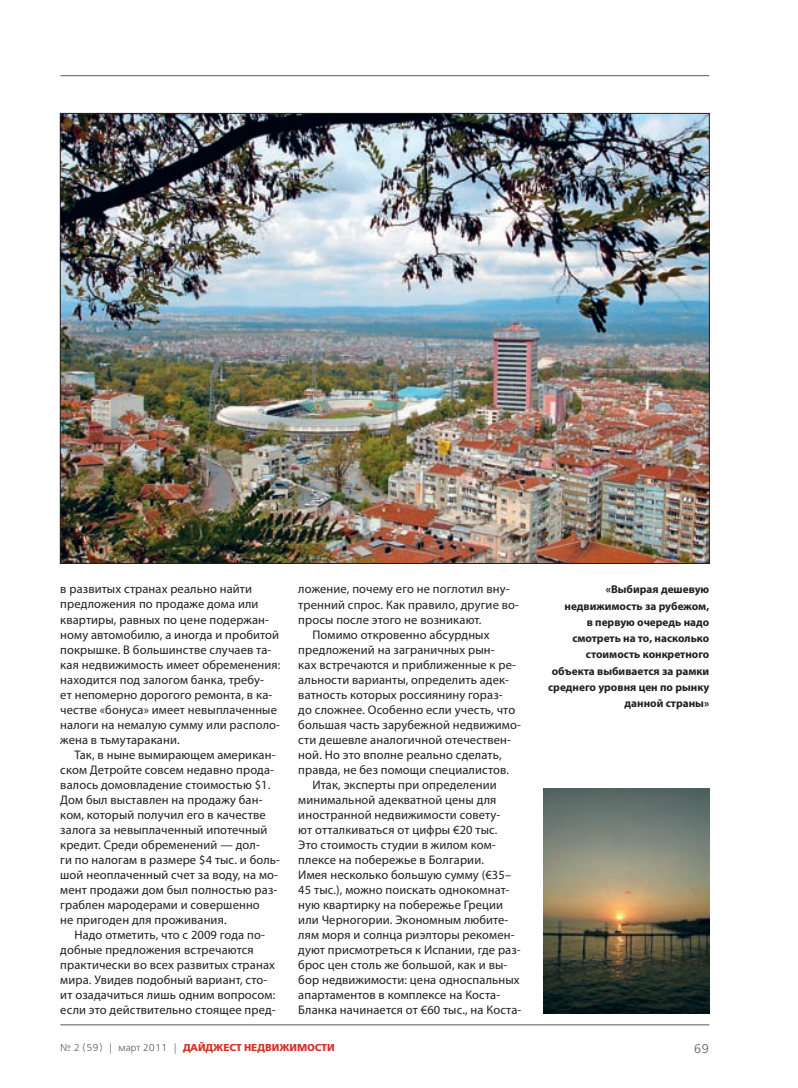
<style>
.page{position:relative;width:798px;height:1088px;background:#fff}
.page>*{position:absolute;margin:0;border:0;box-sizing:border-box;transform-origin:0 0}
.t1{font:12.5px "Myriad Pro";letter-spacing:.01em;color:#231f20}
.t2{font:12.5px "Free Set Light C";color:#57585a}
.t3{font:700 11.25px/16.2px "Myriad Pro";color:#231f20;text-align:right}
.t4{font:10px "Free Set Bold C";color:#d2322a}
.s1{font-family:"Free Set Light C";color:#57585a}
</style>
<div class="page">
<hr style="left:60px;top:1024px;width:649px;height:1px;background:#57585a">
<img style="left:62px;top:115px;width:645px;height:447px">
<hr style="left:60px;top:75px;width:649px;height:1px;background:#57585a">
<img style="left:543px;top:788px;width:166px;height:225px">
<p class="t1" style="left:60px;top:585px;width:193px">в развитых странах реально найти</p>
<p class="t1" style="left:60px;top:600px;width:200px">предложения по продаже дома или</p>
<p class="t1" style="left:60px;top:615px;width:210px">квартиры, равных по цене подержан-</p>
<p class="t1" style="left:60px;top:630px;width:220px">ному автомобилю, а иногда и пробитой</p>
<p class="t1" style="left:60px;top:645px;width:212px">покрышке. В большинстве случаев та-</p>
<p class="t1" style="left:60px;top:660px;width:222px">кая недвижимость имеет обременения:</p>
<p class="t1" style="left:60px;top:675px;width:205px">находится под залогом банка, требу-</p>
<p class="t1" style="left:60px;top:690px;width:213px">ет непомерно дорогого ремонта, в ка-</p>
<p class="t1" style="left:60px;top:705px;width:218px">честве «бонуса» имеет невыплаченные</p>
<p class="t1" style="left:60px;top:720px;width:221px">налоги на немалую сумму или располо-</p>
<p class="t1" style="left:60px;top:735px;width:121px">жена в тьмутаракани.</p>
<p class="t1" style="left:74px;top:750px;width:202px">Так, в ныне вымирающем американ-</p>
<p class="t1" style="left:60px;top:765px;width:215px">ском Детройте совсем недавно прода-</p>
<p class="t1" style="left:60px;top:780px;width:211px">валось домовладение стоимостью $1.</p>
<p class="t1" style="left:60px;top:795px;width:204px">Дом был выставлен на продажу бан-</p>
<p class="t1" style="left:60px;top:810px;width:207px">ком, который получил его в качестве</p>
<p class="t1" style="left:60px;top:825px;width:208px">залога за невыплаченный ипотечный</p>
<p class="t1" style="left:60px;top:840px;width:201px">кредит. Среди обременений — дол-</p>
<p class="t1" style="left:60px;top:855px;width:221px">ги по налогам в размере $4 тыс. и боль-</p>
<p class="t1" style="left:60px;top:870px;width:219px">шой неоплаченный счет за воду, на мо-</p>
<p class="t1" style="left:60px;top:885px;width:218px">мент продажи дом был полностью раз-</p>
<p class="t1" style="left:60px;top:900px;width:201px">граблен мародерами и совершенно</p>
<p class="t1" style="left:60px;top:915px;width:168px">не пригоден для проживания.</p>
<p class="t1" style="left:74px;top:930px;width:192px">Надо отметить, что с 2009 года по-</p>
<p class="t1" style="left:60px;top:945px;width:195px">добные предложения встречаются</p>
<p class="t1" style="left:60px;top:960px;width:216px">практически во всех развитых странах</p>
<p class="t1" style="left:60px;top:975px;width:208px">мира. Увидев подобный вариант, сто-</p>
<p class="t1" style="left:60px;top:990px;width:216px">ит озадачиться лишь одним вопросом:</p>
<p class="t1" style="left:60px;top:1005px;width:217px">если это действительно стоящее пред-</p>
<p class="t1" style="left:298px;top:585px;width:213px">ложение, почему его не поглотил вну-</p>
<p class="t1" style="left:298px;top:600px;width:222px">тренний спрос. Как правило, другие во-</p>
<p class="t1" style="left:298px;top:615px;width:184px">просы после этого не возникают.</p>
<p class="t1" style="left:312px;top:630px;width:178px">Помимо откровенно абсурдных</p>
<p class="t1" style="left:298px;top:645px;width:198px">предложений на заграничных рын-</p>
<p class="t1" style="left:298px;top:660px;width:219px">ках встречаются и приближенные к ре-</p>
<p class="t1" style="left:298px;top:675px;width:212px">альности варианты, определить адек-</p>
<p class="t1" style="left:298px;top:690px;width:206px">ватность которых россиянину гораз-</p>
<p class="t1" style="left:298px;top:705px;width:218px">до сложнее. Особенно если учесть, что</p>
<p class="t1" style="left:298px;top:720px;width:224px">большая часть зарубежной недвижимо-</p>
<p class="t1" style="left:298px;top:735px;width:214px">сти дешевле аналогичной отечествен-</p>
<p class="t1" style="left:298px;top:750px;width:205px">ной. Но это вполне реально сделать,</p>
<p class="t1" style="left:298px;top:765px;width:212px">правда, не без помощи специалистов.</p>
<p class="t1" style="left:312px;top:780px;width:186px">Итак, эксперты при определении</p>
<p class="t1" style="left:298px;top:795px;width:199px">минимальной адекватной цены для</p>
<p class="t1" style="left:298px;top:810px;width:203px">иностранной недвижимости совету-</p>
<p class="t1" style="left:298px;top:825px;width:200px">ют отталкиваться от цифры €20 тыс.</p>
<p class="t1" style="left:298px;top:840px;width:199px">Это стоимость студии в жилом ком-</p>
<p class="t1" style="left:298px;top:855px;width:187px">плексе на побережье в Болгарии.</p>
<p class="t1" style="left:298px;top:870px;width:214px">Имея несколько большую сумму (€35–</p>
<p class="t1" style="left:298px;top:885px;width:212px">45 тыс.), можно поискать однокомнат-</p>
<p class="t1" style="left:298px;top:900px;width:206px">ную квартирку на побережье Греции</p>
<p class="t1" style="left:298px;top:915px;width:211px">или Черногории. Экономным любите-</p>
<p class="t1" style="left:298px;top:930px;width:218px">лям моря и солнца риэлторы рекомен-</p>
<p class="t1" style="left:298px;top:945px;width:224px">дуют присмотреться к Испании, где раз-</p>
<p class="t1" style="left:298px;top:960px;width:210px">брос цен столь же большой, как и вы-</p>
<p class="t1" style="left:298px;top:975px;width:223px">бор недвижимости: цена односпальных</p>
<p class="t1" style="left:298px;top:990px;width:203px">апартаментов в комплексе на Коста-</p>
<p class="t1" style="left:298px;top:1005px;width:224px">Бланка начинается от €60 тыс., на Коста-</p>
<p class="t3" style="left:548px;top:582px;width:163px">«Выбирая дешевую недвижимость за рубежом,<br>в первую очередь надо смотреть на то, насколько стоимость конкретного объекта выбивается за рамки среднего уровня цен по рынку данной страны»</p>
<p class="t4" style="left:60px;top:1044px;width:276px"><span class="s1">№ 2 (59) | март 2011 |</span> ДАЙДЖЕСТ НЕДВИЖИМОСТИ</p>
<p class="t2" style="left:693px;top:1043px;width:17px">69</p>
</div>
